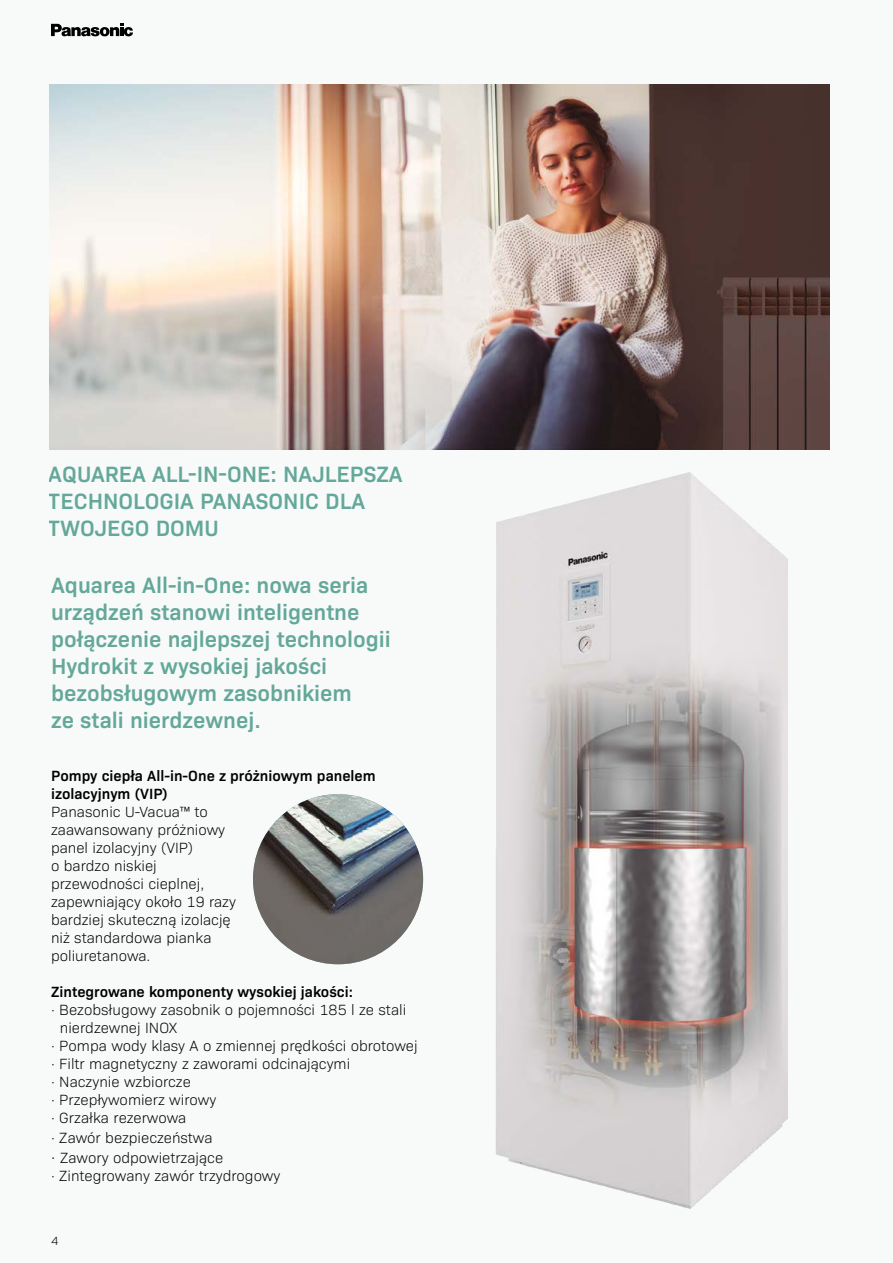
<style>
.page{position:relative;width:893px;height:1263px;background:#f7faf9}
.page>*{position:absolute;margin:0;border:0;box-sizing:border-box;transform-origin:0 0}
.t1{font:600 22.5px/27px "Bio Sans";color:#68ac9d}
.t2{font:300 15px/18px "Bio Sans";color:#000}
.t3{font:600 15px/18px "Bio Sans";color:#000}
.t4{font:300 12px "Bio Sans";color:#000}
.s1{font-size:16.5px}
</style>
<div class="page">
<img style="left:50px;top:85px;width:779px;height:364px">
<svg style="left:51px;top:24px;width:82px;height:12px"></svg>
<img style="left:495px;top:474px;width:293px;height:735px">
<hr style="left:892px;top:731px;width:1px;height:532px;background:#68ac9d">
<img style="left:253px;top:794px;width:170px;height:170px;border-radius:85px">
<h1 class="t1" style="left:49px;top:459px;width:355px">AQUAREA ALL-IN-ONE: NAJLEPSZA<br>TECHNOLOGIA PANASONIC DLA<br>TWOJEGO DOMU</h1>
<h1 class="t1" style="left:51px;top:569px;width:341px">Aquarea All-in-One: nowa seria urządzeń stanowi inteligentne połączenie najlepszej technologii<br>Hydrokit z wysokiej jakości bezobsługowym zasobnikiem<br>ze stali nierdzewnej.</h1>
<p class="t3" style="left:51px;top:766px;width:326px">Pompy ciepła All-in-One z próżniowym panelem izolacyjnym (VIP)</p>
<p class="t2" style="left:51px;top:802px;width:187px">Panasonic U-Vacua™ to zaawansowany próżniowy panel izolacyjny (VIP)<br>o bardzo niskiej przewodności cieplnej, zapewniający około 19 razy bardziej skuteczną izolację niż standardowa pianka poliuretanowa.</p>
<p class="t3" style="left:51px;top:982px;width:304px">Zintegrowane komponenty wysokiej jakości:</p>
<p class="t2" style="left:51px;top:1000px;width:357px">· Bezobsługowy zasobnik o pojemności 185 l ze stali</p>
<p class="t2" style="left:60px;top:1018px;width:119px">nierdzewnej INOX</p>
<p class="t2" style="left:51px;top:1036px;width:368px">· Pompa wody klasy A o zmiennej prędkości obrotowej</p>
<p class="t2" style="left:51px;top:1054px;width:301px">· Filtr magnetyczny z zaworami odcinającymi</p>
<p class="t2" style="left:51px;top:1072px;width:141px">· Naczynie wzbiorcze</p>
<p class="t2" style="left:51px;top:1090px;width:167px">· Przepływomierz wirowy</p>
<p class="t2" style="left:51px;top:1108px;width:137px">· Grzałka rezerwowa</p>
<p class="t2" style="left:51px;top:1127px;width:174px;line-height:19.8px">· Zawór bezpieczeństwa<br><span class="s1">·</span> Zawory odpowietrzające</p>
<p class="t2" style="left:51px;top:1165px;width:231px">· Zintegrowany zawór trzydrogowy</p>
<p class="t4" style="left:51px;top:1232px;width:9px">4</p>
</div>
